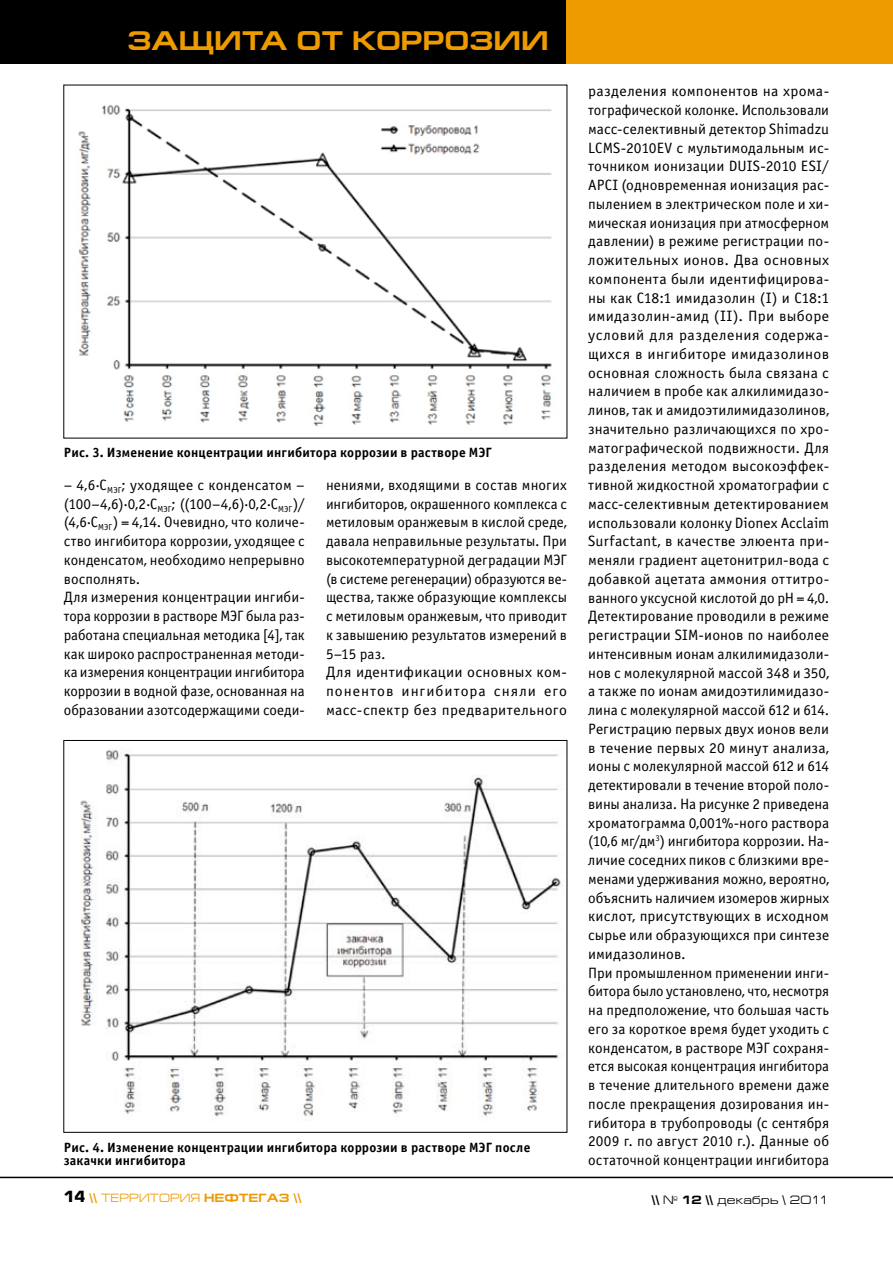
<style>
.page{position:relative;width:893px;height:1263px;background:#fff}
.page>*{position:absolute;margin:0;border:0;box-sizing:border-box;transform-origin:0 0}
.t1{font:700 27px "Europe Ext";letter-spacing:.005em;color:#ee9b00}
.t2{font:15px/18.8px "Officina Sans C";letter-spacing:.005em;color:#000;scale:1.05 1}
.t3{font:15px/18.8px "Officina Sans C";letter-spacing:.005em;color:#000}
.t4{font:700 13.5px/13.5px "Officina Sans C";letter-spacing:.015em;color:#000}
.t5{font:700 12px "Europe Ext";color:#ee9b00}
.t6{font:12px "Europe Ext";letter-spacing:.015em;color:#000}
.s1{font-family:"Europe";font-size:15px;color:#000}
.s2{font-weight:400}
.s3{font-weight:700}
</style>
<div class="page">
<div style="left:0;top:0;width:893px;height:64px;background:#ee9b00"></div>
<div style="left:0;top:0;width:566px;height:64px;background:#000"></div>
<hr style="left:0;top:1177px;width:893px;height:1px;background:#000">
<img style="left:78px;top:104px;width:474px;height:322px">
<img style="left:80px;top:749px;width:484px;height:371px">
<h1 class="t1" style="left:128px;top:26px;width:422px">защита от коррозии</h1>
<p class="t4" style="left:64px;top:446px;width:429px">Рис. 3. Изменение концентрации ингибитора коррозии в растворе МЭГ</p>
<p class="t3" style="left:64px;top:476px;width:242px">– 4,6.C<sub>МЭГ</sub>; уходящее с конденсатом – (100–4,6).0,2.C<sub>МЭГ</sub>; ((100–4,6).0,2.C<sub>МЭГ</sub>)/ (4,6.C<sub>МЭГ</sub>) = 4,14. Очевидно, что количе&shy;ство ингибитора коррозии, уходящее с конденсатом, необходимо непрерывно восполнять.<br>Для измерения концентрации ингиби&shy;тора коррозии в растворе МЭГ была раз&shy;работана специальная методика [4], так как широко распространенная методи&shy;ка измерения концентрации ингибитора коррозии в водной фазе, основанная на образовании азотсодержащими соеди-</p>
<p class="t3" style="left:326px;top:476px;width:242px">нениями, входящими в состав многих ингибиторов, окрашенного комплекса с метиловым оранжевым в кислой среде, давала неправильные результаты. При высокотемпературной деградации МЭГ (в системе регенерации) образуются ве&shy;щества, также образующие комплексы с метиловым оранжевым, что приводит к завышению результатов измерений в 5–15 раз.<br>Для идентификации основных ком&shy;понентов ингибитора сняли его масс-спектр без предварительного</p>
<p class="t4" style="left:64px;top:1140px;width:468px">Рис. 4. Изменение концентрации ингибитора коррозии в растворе МЭГ после закачки ингибитора</p>
<p class="t2" style="left:588px;top:82px;width:231px">разделения компонентов на хрома&shy;тографической колонке. Использовали масс-селективный детектор Shimadzu LCMS-2010EV с мультимодальным ис&shy;точником ионизации DUIS-2010 ESI/ APCI (одновременная ионизация рас&shy;пылением в электрическом поле и хи&shy;мическая ионизация при атмосферном давлении) в режиме регистрации по&shy;ложительных ионов. Два основных компонента были идентифицирова&shy;ны как С18:1 имидазолин (I) и С18:1 имидазолин-амид (II). При выборе условий для разделения содержа&shy;щихся в ингибиторе имидазолинов основная сложность была связана с наличием в пробе как алкилимидазо&shy;линов, так и амидоэтилимидазолинов, значительно различающихся по хро&shy;матографической подвижности. Для разделения методом высокоэффек&shy;тивной жидкостной хроматографии с масс-селективным детектированием использовали колонку Dionex Acclaim Surfactant, в качестве элюента при&shy;меняли градиент ацетонитрил-вода с добавкой ацетата аммония оттитро&shy;ванного уксусной кислотой до рН = 4,0.<br>Детектирование проводили в режиме регистрации SIM-ионов по наиболее интенсивным ионам алкилимидазоли&shy;нов с молекулярной массой 348 и 350, а также по ионам амидоэтилимидазо&shy;лина с молекулярной массой 612 и 614.<br>Регистрацию первых двух ионов вели в течение первых 20 минут анализа, ионы с молекулярной массой 612 и 614 детектировали в течение второй поло&shy;вины анализа. На рисунке 2 приведена хроматограмма 0,001%-ного раствора (10,6 мг/дм<sup>3</sup>) ингибитора коррозии. На&shy;личие соседних пиков с близкими вре&shy;менами удерживания можно, вероятно, объяснить наличием изомеров жирных кислот, присутствующих в исходном сырье или образующихся при синтезе имидазолинов.<br>При промышленном применении инги&shy;битора было установлено, что, несмотря на предположение, что большая часть его за короткое время будет уходить с конденсатом, в растворе МЭГ сохраня&shy;ется высокая концентрация ингибитора в течение длительного времени даже после прекращения дозирования ин&shy;гибитора в трубопроводы (с сентября 2009 г. по август 2010 г.). Данные об остаточной концентрации ингибитора</p>
<p class="t5" style="left:64px;top:1191px;width:239px"><span class="s1">14</span> \\ <span class="s2">ТЕРРИТОРИЯ</span> НЕФТЕГАЗ \\</p>
<p class="t6" style="left:652px;top:1193px;width:179px"><span class="s3">\\</span> № <span class="s3">12 \\</span> декабрь \ 2011</p>
</div>
